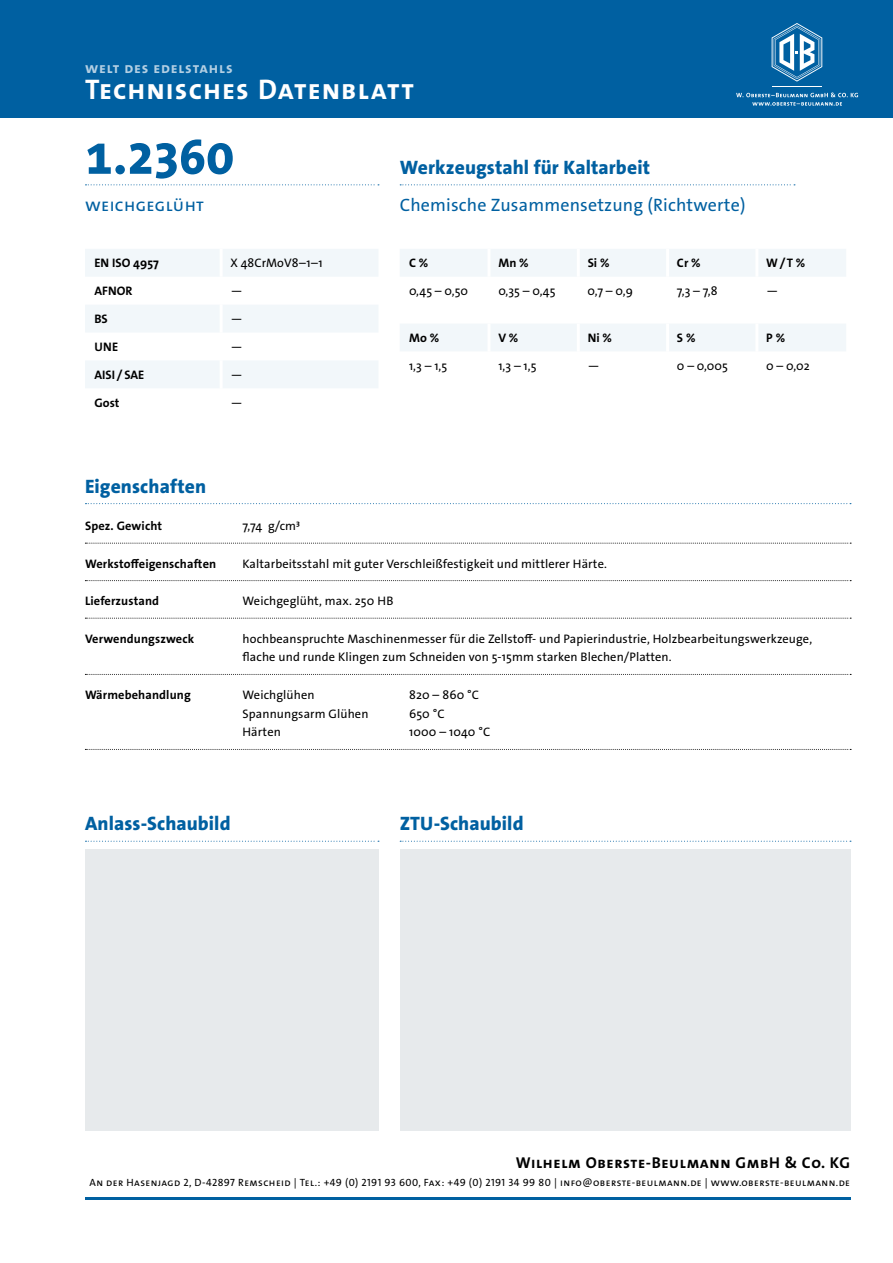
<style>
.page{position:relative;width:893px;height:1263px;background:#fff}
.page>*{position:absolute;margin:0;border:0;box-sizing:border-box;transform-origin:0 0}
.t1{font:50.25px "The Sans LP8 Ex Bld";color:#0060a1}
.t2{font:28.5px "The Sans LP7 Bld";letter-spacing:.035em;color:#fff}
.t3{font:19.5px "The Sans LP8 Ex Bld";letter-spacing:.005em;color:#0060a1}
.t4{font:18px "The Sans LP5 Plain";letter-spacing:.02em;color:#0060a1}
.t5{font:15.75px "The Sans LP7 Bld";letter-spacing:.04em;color:#000}
.t6{font:15px "The Sans LP7 Bld";letter-spacing:.055em;color:#b3cfe3}
.t7{font:12.3px/18.8px "The Sans LP5 Plain";letter-spacing:.01em;color:#000}
.t8{font:12.3px "The Sans LP7 Bld";letter-spacing:.005em;color:#000}
.t9{font:10.5px "The Sans LP5 Plain";letter-spacing:.04em;color:#000}
</style>
<div class="page">
<div style="left:0;top:0;width:893px;height:118px;background:#0060a1"></div>
<hr style="left:85px;top:1197px;width:765px;height:2px;background:#0060a1">
<svg style="left:736px;top:92px;width:122px;height:14px"></svg>
<hr style="left:773px;top:86px;width:49px;height:1px;background:#fff">
<svg style="left:772px;top:23px;width:50px;height:59px"></svg>
<svg style="left:85px;top:184px;width:294px;height:1px"></svg>
<svg style="left:400px;top:184px;width:395px;height:1px"></svg>
<svg style="left:85px;top:249px;width:293px;height:139px"></svg>
<hr style="left:220px;top:249px;width:3px;height:28px;background:#fff">
<hr style="left:220px;top:277px;width:3px;height:28px;background:#fff">
<hr style="left:220px;top:305px;width:3px;height:27px;background:#fff">
<hr style="left:220px;top:332px;width:3px;height:28px;background:#fff">
<hr style="left:220px;top:360px;width:3px;height:28px;background:#fff">
<div style="left:400px;top:249px;width:446px;height:27px;background:#f2f7fa"></div>
<hr style="left:487px;top:249px;width:3px;height:28px;background:#fff">
<hr style="left:577px;top:249px;width:3px;height:28px;background:#fff">
<hr style="left:666px;top:249px;width:3px;height:28px;background:#fff">
<hr style="left:755px;top:249px;width:3px;height:28px;background:#fff">
<div style="left:400px;top:324px;width:446px;height:27px;background:#f2f7fa"></div>
<hr style="left:487px;top:324px;width:3px;height:27px;background:#fff">
<hr style="left:577px;top:324px;width:3px;height:27px;background:#fff">
<hr style="left:666px;top:324px;width:3px;height:27px;background:#fff">
<hr style="left:755px;top:324px;width:3px;height:27px;background:#fff">
<svg style="left:85px;top:503px;width:766px;height:1px"></svg>
<svg style="left:85px;top:543px;width:766px;height:1px"></svg>
<svg style="left:85px;top:580px;width:766px;height:1px"></svg>
<svg style="left:85px;top:618px;width:766px;height:1px"></svg>
<svg style="left:85px;top:674px;width:766px;height:1px"></svg>
<svg style="left:85px;top:749px;width:766px;height:1px"></svg>
<svg style="left:400px;top:841px;width:451px;height:1px"></svg>
<div style="left:400px;top:849px;width:450px;height:281px;background:#e7eaec"></div>
<svg style="left:85px;top:841px;width:294px;height:1px"></svg>
<div style="left:85px;top:849px;width:293px;height:281px;background:#e7eaec"></div>
<p class="t6" style="left:85px;top:58px;width:149px">welt des edelstahls</p>
<h2 class="t2" style="left:85px;top:71px;width:331px">Technisches Datenblatt</h2>
<h1 class="t1" style="left:85px;top:125px;width:150px">1.2360</h1>
<h3 class="t4" style="left:85px;top:194px;width:120px">weichgeglüht</h3>
<p class="t8" style="left:94px;top:255px;width:66px">EN ISO 4957</p>
<p class="t7" style="left:230px;top:254px;width:94px">X 48CrMoV8–1–1</p>
<p class="t8" style="left:94px;top:283px;width:40px">AFNOR</p>
<p class="t7" style="left:230px;top:282px;width:14px">—</p>
<p class="t8" style="left:94px;top:311px;width:15px">BS</p>
<p class="t7" style="left:230px;top:310px;width:14px">—</p>
<p class="t8" style="left:94px;top:339px;width:25px">UNE</p>
<p class="t7" style="left:230px;top:338px;width:14px">—</p>
<p class="t8" style="left:94px;top:367px;width:51px">AISI / SAE</p>
<p class="t7" style="left:230px;top:365px;width:14px">—</p>
<p class="t8" style="left:94px;top:395px;width:27px">Gost</p>
<p class="t7" style="left:230px;top:393px;width:14px">—</p>
<h3 class="t3" style="left:400px;top:155px;width:252px">Werkzeugstahl für Kaltarbeit</h3>
<h3 class="t4" style="left:400px;top:194px;width:347px">Chemische Zusammensetzung (Richtwerte)</h3>
<p class="t8" style="left:409px;top:255px;width:21px">C %</p>
<p class="t8" style="left:498px;top:255px;width:32px">Mn %</p>
<p class="t8" style="left:588px;top:255px;width:23px">Si %</p>
<p class="t8" style="left:677px;top:255px;width:25px">Cr %</p>
<p class="t8" style="left:766px;top:255px;width:41px">W/T %</p>
<p class="t7" style="left:409px;top:282px;width:61px">0,45 – 0,50</p>
<p class="t7" style="left:498px;top:282px;width:59px">0,35 – 0,45</p>
<p class="t7" style="left:588px;top:282px;width:47px">0,7 – 0,9</p>
<p class="t7" style="left:677px;top:282px;width:42px">7,3 – 7,8</p>
<p class="t7" style="left:766px;top:282px;width:14px">—</p>
<p class="t8" style="left:409px;top:330px;width:32px">Mo %</p>
<p class="t8" style="left:498px;top:330px;width:21px">V %</p>
<p class="t8" style="left:588px;top:330px;width:26px">Ni %</p>
<p class="t8" style="left:677px;top:330px;width:20px">S %</p>
<p class="t8" style="left:766px;top:330px;width:20px">P %</p>
<p class="t7" style="left:409px;top:357px;width:40px">1,3 – 1,5</p>
<p class="t7" style="left:498px;top:357px;width:40px">1,3 – 1,5</p>
<p class="t7" style="left:588px;top:357px;width:14px">—</p>
<p class="t7" style="left:677px;top:357px;width:52px">0 – 0,005</p>
<p class="t7" style="left:766px;top:357px;width:45px">0 – 0,02</p>
<h3 class="t3" style="left:85px;top:473px;width:123px">Eigenschaften</h3>
<p class="t8" style="left:85px;top:518px;width:79px">Spez. Gewicht</p>
<p class="t7" style="left:243px;top:517px;width:59px">7,74 g/cm3</p>
<p class="t8" style="left:85px;top:555px;width:133px">Werkstoffeigenschaften</p>
<p class="t7" style="left:243px;top:554px;width:366px">Kaltarbeitsstahl mit guter Verschleißfestigkeit und mittlerer Härte.</p>
<p class="t8" style="left:85px;top:593px;width:76px">Lieferzustand</p>
<p class="t7" style="left:243px;top:592px;width:152px">Weichgeglüht, max. 250 HB</p>
<p class="t8" style="left:85px;top:630px;width:111px">Verwendungszweck</p>
<p class="t7" style="left:243px;top:629px;width:571px">hochbeanspruchte Maschinenmesser für die Zellstoff- und Papierindustrie, Holzbearbeitungswerkzeuge, flache und runde Klingen zum Schneiden von 5-15mm starken Blechen/Platten.</p>
<p class="t8" style="left:85px;top:687px;width:107px">Wärmebehandlung</p>
<p class="t7" style="left:243px;top:685px;width:74px">Weichglühen</p>
<p class="t7" style="left:409px;top:685px;width:71px">820 – 860 °C</p>
<p class="t7" style="left:243px;top:704px;width:127px">Spannungsarm Glühen</p>
<p class="t7" style="left:409px;top:704px;width:37px">650 °C</p>
<p class="t7" style="left:243px;top:723px;width:40px">Härten</p>
<p class="t7" style="left:409px;top:723px;width:83px">1000 – 1040 °C</p>
<h3 class="t3" style="left:85px;top:811px;width:147px">Anlass-Schaubild</h3>
<h3 class="t3" style="left:400px;top:811px;width:125px">ZTU-Schaubild</h3>
<p class="t5" style="left:516px;top:1152px;width:336px">Wilhelm Oberste-Beulmann GmbH &amp; Co. KG</p>
<p class="t9" style="left:90px;top:1176px;width:762px">An der Hasenjagd 2, D-42897 Remscheid | Tel.: +49 (0) 2191 93 600, Fax: +49 (0) 2191 34 99 80 | info@oberste-beulmann.de | www.oberste-beulmann.de</p>
</div>
